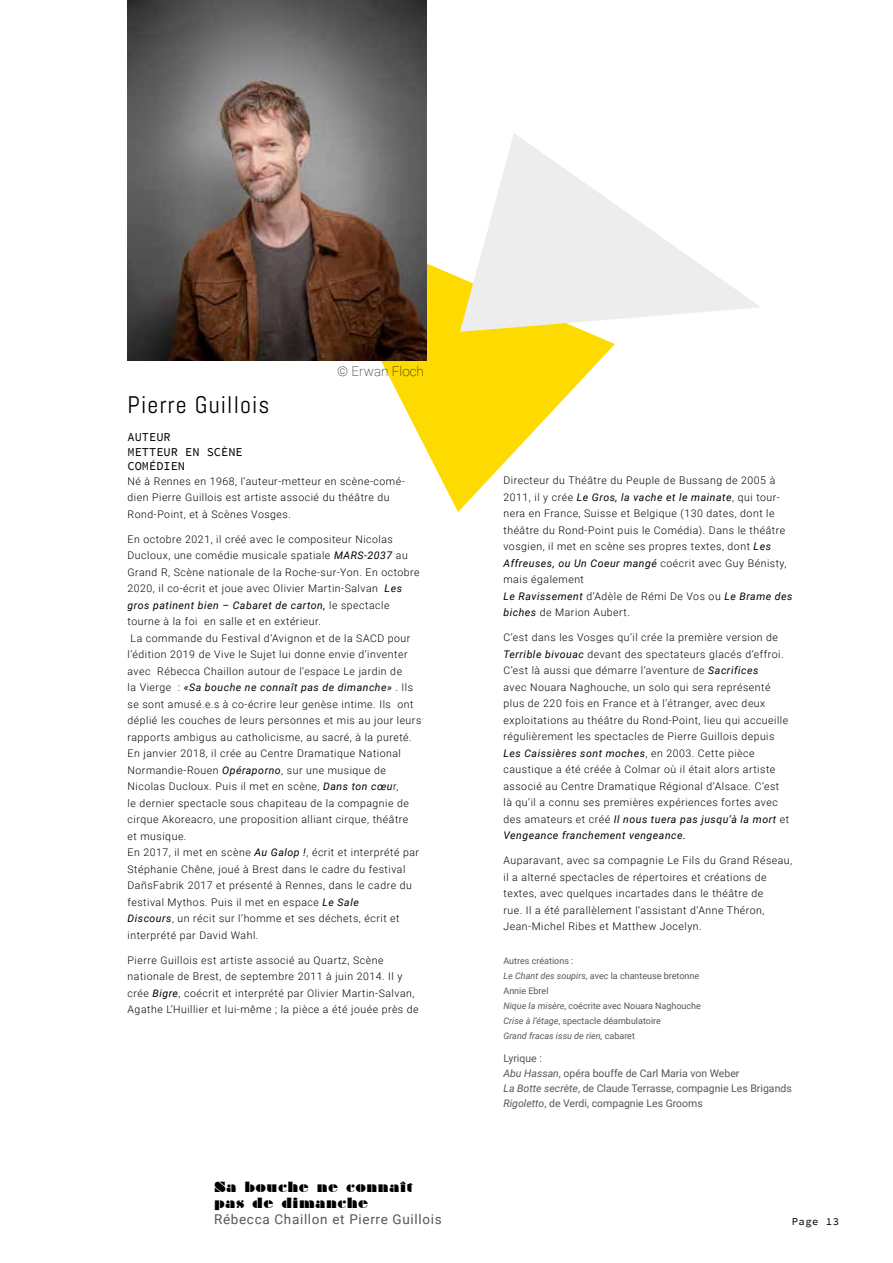
<style>
.page{position:relative;width:893px;height:1263px;background:#fff}
.page>*{position:absolute;margin:0;border:0;box-sizing:border-box;transform-origin:0 0}
.t1{font:24px "Abel";letter-spacing:.05em;color:#000}
.t2{font:13.5px "Roboto";letter-spacing:.05em;color:#575756}
.t3{font:13.5px/16.2px "Braggadocio";letter-spacing:.05em;color:#000}
.t4{font:100 13.5px "Roboto";color:#000}
.t5{font:12px/14.4px "Source Code Pro";color:#000}
.t6{font:300 10.5px/16.5px "Roboto";letter-spacing:.05em;color:#000}
.t7{font:10.5px/15px "Roboto";color:#575756}
.t8{font:10.5px "Source Code Pro";letter-spacing:.05em;color:#000}
.t9{font:9px/15px "Roboto";color:#575756}
.s1{font-weight:400;font-style:italic}
.s2{font-style:italic}
</style>
<div class="page">
<svg style="left:305px;top:263px;width:310px;height:249px"></svg>
<svg style="left:460px;top:133px;width:300px;height:199px"></svg>
<img style="left:127px;top:0;width:300px;height:360px">
<p class="t4" style="left:337px;top:362px;width:88px">© Erwan Floch</p>
<h1 class="t1" style="left:128px;top:389px;width:144px">Pierre Guillois</h1>
<p class="t5" style="left:128px;top:431px;width:117px">AUTEUR<br>METTEUR EN SCÈNE<br>COMÉDIEN</p>
<p class="t6" style="left:128px;top:472px;width:279px">Né à Rennes en 1968, l’auteur-metteur en scène-comé&shy;dien Pierre Guillois est artiste associé du théâtre du<br>Rond-Point, et à Scènes Vosges.</p>
<p class="t6" style="left:128px;top:530px;width:295px">En octobre 2021, il créé avec le compositeur Nicolas Ducloux, une comédie musicale spatiale <span class="s1">MARS-2037</span> au Grand R, Scène nationale de la Roche-sur-Yon. En octobre 2020, il co-écrit et joue avec Olivier Martin-Salvan <span class="s1">Les gros patinent bien – Cabaret de carton,</span> le spectacle tourne à la foi en salle et en extérieur.<br>La commande du Festival d’Avignon et de la SACD pour l’édition 2019 de Vive le Sujet lui donne envie d’inventer avec Rébecca Chaillon autour de l’espace Le jardin de<br>la Vierge : <span class="s1">«Sa bouche ne connaît pas de dimanche»</span> . Ils se sont amusé.e.s à co-écrire leur genèse intime. Ils ont déplié les couches de leurs personnes et mis au jour leurs rapports ambigus au catholicisme, au sacré, à la pureté.<br>En janvier 2018, il crée au Centre Dramatique National Normandie-Rouen <span class="s1">Opéraporno</span>, sur une musique de Nicolas Ducloux. Puis il met en scène, <span class="s1">Dans ton cœu</span>r,<br>le dernier spectacle sous chapiteau de la compagnie de cirque Akoreacro, une proposition alliant cirque, théâtre<br>et musique.<br>En 2017, il met en scène <span class="s1">Au Galop !</span>, écrit et interprété par Stéphanie Chêne, joué à Brest dans le cadre du festival DañsFabrik 2017 et présenté à Rennes, dans le cadre du festival Mythos. Puis il met en espace <span class="s1">Le Sale<br>Discours</span>, un récit sur l’homme et ses déchets, écrit et interprété par David Wahl.</p>
<p class="t6" style="left:128px;top:951px;width:293px">Pierre Guillois est artiste associé au Quartz, Scène nationale de Brest, de septembre 2011 à juin 2014. Il y crée <span class="s1">Bigre</span>, coécrit et interprété par Olivier Martin-Salvan, Agathe L’Huillier et lui-même ; la pièce a été jouée près de</p>
<p class="t3" style="left:214px;top:1179px;width:200px">Sa bouche ne connaît pas de dimanche</p>
<p class="t2" style="left:214px;top:1210px;width:229px">Rébecca Chaillon et Pierre Guillois</p>
<p class="t6" style="left:503px;top:472px;width:291px">Directeur du Théâtre du Peuple de Bussang de 2005 à 2011, il y crée <span class="s1">Le Gros, la vache et le mainate</span>, qui tour&shy;nera en France, Suisse et Belgique (130 dates, dont le théâtre du Rond-Point puis le Comédia). Dans le théâtre vosgien, il met en scène ses propres textes, dont <span class="s1">Les Affreuses, ou Un Coeur mangé</span> coécrit avec Guy Bénisty, mais également<br><span class="s1">Le Ravissement</span> d’Adèle de Rémi De Vos ou <span class="s1">Le Brame des biches</span> de Marion Aubert.</p>
<p class="t6" style="left:503px;top:629px;width:287px">C’est dans les Vosges qu’il crée la première version de <span class="s1">Terrible bivouac</span> devant des spectateurs glacés d’effroi.<br>C’est là aussi que démarre l’aventure de <span class="s1">Sacrifices<br></span>avec Nouara Naghouche, un solo qui sera représenté plus de 220 fois en France et à l’étranger, avec deux exploitations au théâtre du Rond-Point, lieu qui accueille régulièrement les spectacles de Pierre Guillois depuis <span class="s1">Les Caissières sont moches</span>, en 2003. Cette pièce caustique a été créée à Colmar où il était alors artiste associé au Centre Dramatique Régional d’Alsace. C’est là qu’il a connu ses premières expériences fortes avec des amateurs et créé <span class="s1">Il nous tuera pas jusqu’à la mort</span> et <span class="s1">Vengeance franchement vengeance.</span></p>
<p class="t6" style="left:503px;top:852px;width:290px">Auparavant, avec sa compagnie Le Fils du Grand Réseau, il a alterné spectacles de répertoires et créations de textes, avec quelques incartades dans le théâtre de<br>rue. Il a été parallèlement l’assistant d’Anne Théron, Jean-Michel Ribes et Matthew Jocelyn.</p>
<p class="t9" style="left:503px;top:952px;width:199px">Autres créations :<br><span class="s2">Le Chant des soupirs</span>, avec la chanteuse bretonne Annie Ebrel<br><span class="s2">Nique la misère</span>, coécrite avec Nouara Naghouche <span class="s2">Crise à l’étage</span>, spectacle déambulatoire<br><span class="s2">Grand fracas issu de rien,</span> cabaret</p>
<p class="t7" style="left:503px;top:1050px;width:290px">Lyrique :<br><span class="s2">Abu Hassan</span>, opéra bouffe de Carl Maria von Weber<br><span class="s2">La Botte secrète</span>, de Claude Terrasse, compagnie Les Brigands <span class="s2">Rigoletto</span>, de Verdi, compagnie Les Grooms</p>
<p class="t8" style="left:792px;top:1214px;width:49px">Page 13</p>
</div>
